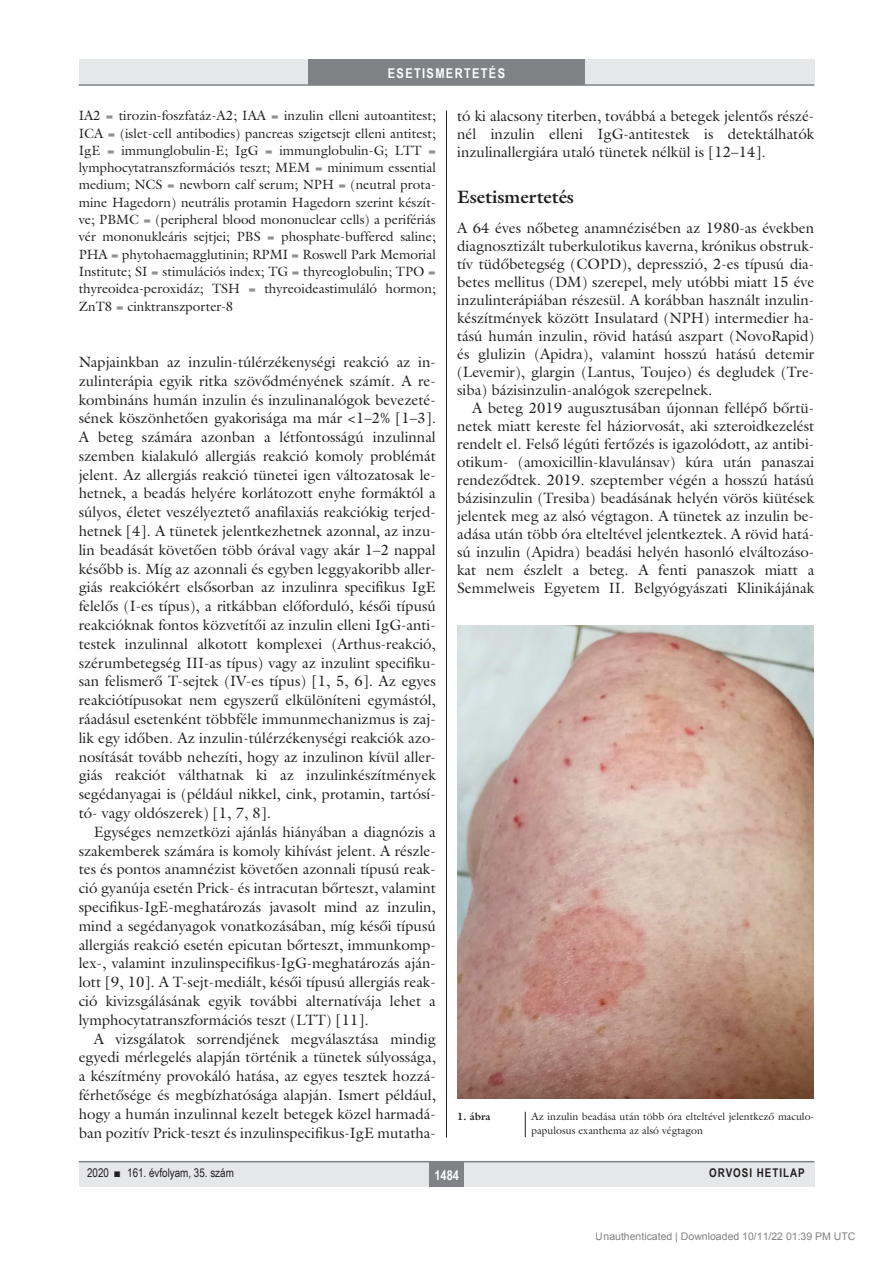
<style>
.page{position:relative;width:893px;height:1263px;background:#fff}
.page>*{position:absolute;margin:0;border:0;box-sizing:border-box;transform-origin:0 0}
.alcimbold{font:700 18px "Galliard Reg";color:#231f20}
.Body_tompa{font:15px/18.8px "Galliard Reg";color:#231f20;text-align:justify}
.Body_Text{font:15px/18.8px "Galliard Reg";color:#231f20;text-align:justify}
.tompa_9_11{font:13.5px/17.2px "Galliard Reg";color:#231f20;text-align:justify}
.rovatcim_jo{font:700 13.5px "Arial Narrow";letter-spacing:.1em;color:#fff}
.oldalszam{font:700 13.5px "Arial Narrow";color:#fff}
.pagina{font:12px "Arial Narrow";color:#231f20}
.pagina-2{font:700 12px "Arial Narrow";letter-spacing:.08em;color:#231f20}
.kepalairas2{font:10.5px/13.5px "Galliard Reg";color:#231f20}
.t1{font:10.5px "Arial";color:rgb(0 0 0/.5)}
.kepalairas1{font:700 10.5px "Galliard Reg";color:#231f20}
</style>
<div class="page">
<div style="left:79px;top:1161px;width:735px;height:25px;background:#e6e7e9"></div>
<hr style="left:79px;top:1161px;width:735px;height:1px;background:#808285">
<div style="left:430px;top:1161px;width:34px;height:25px;background:#808285"></div>
<div style="left:79px;top:60px;width:735px;height:25px;background:#e6e7e9"></div>
<div style="left:308px;top:60px;width:277px;height:25px;background:#808285"></div>
<hr style="left:79px;top:84px;width:735px;height:2px;background:#808285">
<hr style="left:446px;top:111px;width:1px;height:1026px;background:#231f20">
<img style="left:458px;top:626px;width:355px;height:472px">
<svg style="left:525px;top:1112px;width:1px;height:25px"></svg>
<p class="rovatcim_jo" style="left:388px;top:63px;width:119px">ESETISMERTETÉS</p>
<p class="tompa_9_11" style="left:79px;top:107px;width:359px">IA2 = tirozin-foszfatáz-A2; IAA = inzulin elleni autoantitest; ICA = (islet-cell antibodies) pancreas szigetsejt elleni antitest; IgE = immunglobulin-E; IgG = immunglobulin-G; LTT = lymphocytatranszformációs teszt; MEM = minimum essential medium; NCS = newborn calf serum; NPH = (neutral prota&shy;mine Hagedorn) neutrális protamin Hagedorn szerint készít&shy;ve; PBMC = (peripheral blood mononuclear cells) a perifériás vér mononukleáris sejtjei; PBS = phosphate-buffered saline; PHA = phytohaemagglutinin; RPMI = Roswell Park Memorial Institute; SI = stimulációs index; TG = thyreoglobulin; TPO = thyreoidea-peroxidáz; TSH = thyreoideastimuláló hormon; ZnT8 = cinktranszporter-8</p>
<p class="Body_Text" style="left:457px;top:107px;width:359px;line-height:18px">tó ki alacsony titerben, továbbá a betegek jelentős részé&shy;nél inzulin elleni IgG-antitestek is detektálhatók inzulinallergiára utaló tünetek nélkül is [12–14].</p>
<p class="alcimbold" style="left:457px;top:185px;width:119px">Esetismertetés</p>
<p class="Body_tompa" style="left:457px;top:219px;width:359px;line-height:18px;text-align:left">A 64 éves nőbeteg anamnézisében az 1980-as években diagnosztizált tuberkulotikus kaverna, krónikus obstruk&shy;tív tüdőbetegség (COPD), depresszió, 2-es típusú dia&shy;betes mellitus (DM) szerepel, mely utóbbi miatt 15 éve inzulinterápiában részesül. A korábban használt inzulin&shy;készítmények között Insulatard (NPH) intermedier ha&shy;tású humán inzulin, rövid hatású aszpart (NovoRapid) és glulizin (Apidra), valamint hosszú hatású detemir (Levemir), glargin (Lantus, Toujeo) és degludek (Tre&shy;siba) bázisinzulin-analógok szerepelnek.</p>
<p class="Body_Text" style="left:457px;top:399px;width:359px;line-height:18px;text-indent:15px">A beteg 2019 augusztusában újonnan fellépő bőrtü&shy;netek miatt kereste fel háziorvosát, aki szteroidkezelést rendelt el. Felső légúti fertőzés is igazolódott, az antibi&shy;otikum- (amoxicillin-klavulánsav) kúra után panaszai rendeződtek. 2019. szeptember végén a hosszú hatású bázisinzulin (Tresiba) beadásának helyén vörös kiütések jelentek meg az alsó végtagon. A tünetek az inzulin be&shy;adása után több óra elteltével jelentkeztek. A rövid hatá&shy;sú inzulin (Apidra) beadási helyén hasonló elváltozáso&shy;kat nem észlelt a beteg. A fenti panaszok miatt a Semmelweis Egyetem II. Belgyógyászati Klinikájának</p>
<p class="Body_tompa" style="left:79px;top:352px;width:359px">Napjainkban az inzulin-túlérzékenységi reakció az in&shy;zulinterápia egyik ritka szövődményének számít. A re&shy;kombináns humán inzulin és inzulinanalógok bevezeté&shy;sének köszönhetően gyakorisága ma már &lt;1–2% [1–3].<br>A beteg számára azonban a létfontosságú inzulinnal szemben kialakuló allergiás reakció komoly problémát jelent. Az allergiás reakció tünetei igen változatosak le&shy;hetnek, a beadás helyére korlátozott enyhe formáktól a súlyos, életet veszélyeztető anafilaxiás reakciókig terjed&shy;hetnek [4]. A tünetek jelentkezhetnek azonnal, az inzu&shy;lin beadását követően több órával vagy akár 1–2 nappal később is. Míg az azonnali és egyben leggyakoribb aller&shy;giás reakciókért elsősorban az inzulinra specifikus IgE felelős (I-es típus), a ritkábban előforduló, késői típusú reakcióknak fontos közvetítői az inzulin elleni IgG-anti&shy;testek inzulinnal alkotott komplexei (Arthus-reakció, szérumbetegség III-as típus) vagy az inzulint specifiku&shy;san felismerő T-sejtek (IV-es típus) [1, 5, 6]. Az egyes reakciótípusokat nem egyszerű elkülöníteni egymástól, ráadásul esetenként többféle immunmechanizmus is zaj&shy;lik egy időben. Az inzulin-túlérzékenységi reakciók azo&shy;nosítását tovább nehezíti, hogy az inzulinon kívül aller&shy;giás reakciót válthatnak ki az inzulinkészítmények segédanyagai is (például nikkel, cink, protamin, tartósí&shy;tó- vagy oldószerek) [1, 7, 8].</p>
<p class="Body_Text" style="left:79px;top:822px;width:359px;text-indent:15px">Egységes nemzetközi ajánlás hiányában a diagnózis a szakemberek számára is komoly kihívást jelent. A részle&shy;tes és pontos anamnézist követően azonnali típusú reak&shy;ció gyanúja esetén Prick- és intracutan bőrteszt, valamint specifikus-IgE-meghatározás javasolt mind az inzulin, mind a segédanyagok vonatkozásában, míg késői típusú allergiás reakció esetén epicutan bőrteszt, immunkomp&shy;lex-, valamint inzulinspecifikus-IgG-meghatározás aján&shy;lott [9, 10]. A T-sejt-mediált, késői típusú allergiás reak&shy;ció kivizsgálásának egyik további alternatívája lehet a lymphocytatranszformációs teszt (LTT) [11].</p>
<p class="Body_Text" style="left:79px;top:1029px;width:359px;text-indent:15px">A vizsgálatok sorrendjének megválasztása mindig egyedi mérlegelés alapján történik a tünetek súlyossága, a készítmény provokáló hatása, az egyes tesztek hozzá&shy;férhetősége és megbízhatósága alapján. Ismert például, hogy a humán inzulinnal kezelt betegek közel harmadá&shy;ban pozitív Prick-teszt és inzulinspecifikus-IgE mutatha-</p>
<p class="kepalairas1" style="left:457px;top:1110px;width:35px">1. ábra</p>
<p class="kepalairas2" style="left:532px;top:1110px;width:284px">Az inzulin beadása után több óra elteltével jelentkező maculo&shy;papulosus exanthema az alsó végtagon</p>
<p class="pagina" style="left:87px;top:1164px;width:148px">2020 ■ 161. évfolyam, 35. szám</p>
<p class="oldalszam" style="left:434px;top:1165px;width:26px">1484</p>
<p class="pagina-2" style="left:709px;top:1164px;width:97px">ORVOSI HETILAP</p>
<p class="t1" style="left:596px;top:1231px;width:261px">Unauthenticated | Downloaded 10/11/22 01:39 PM UTC</p>
</div>
